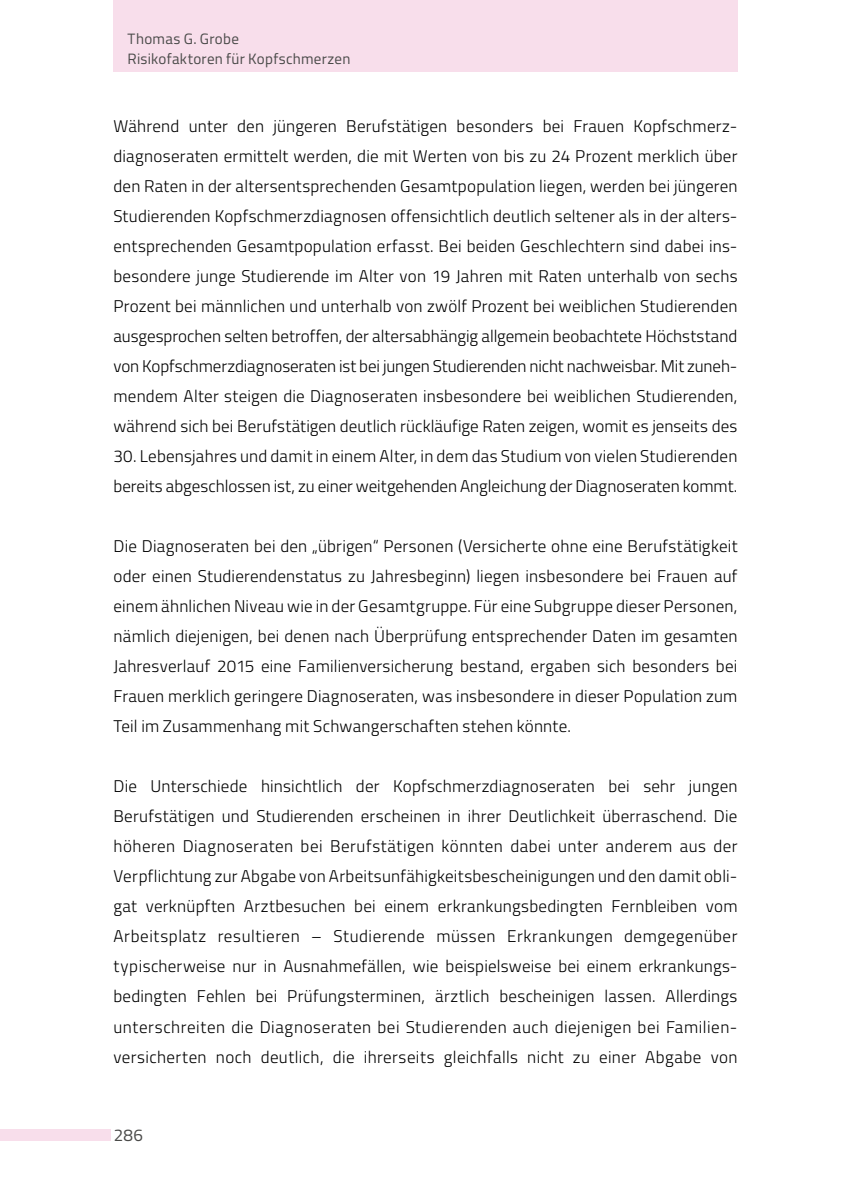
<style>
.page{position:relative;width:851px;height:1191px;background:#fff}
.page>*{position:absolute;margin:0;border:0;box-sizing:border-box;transform-origin:0 0}
.t1{font:300 17px/30px "Titillium";letter-spacing:.01em;color:#000}
.t2{font:17px "Titillium";color:#4a4a49}
.t3{font:15px/20px "Titillium";letter-spacing:.02em;color:#4a4a49}
</style>
<div class="page">
<div style="left:113px;top:0;width:624px;height:71px;background:#f8deeb"></div>
<div style="left:0;top:1129px;width:111px;height:11px;background:#f8deeb"></div>
<p class="t3" style="left:128px;top:28px;width:224px">Thomas G. Grobe<br>Risikofaktoren für Kopfschmerzen</p>
<p class="t1" style="left:113px;top:110px;width:625px">Während unter den jüngeren Berufstätigen besonders bei Frauen Kopfschmerz&shy;diagnoseraten ermittelt werden, die mit Werten von bis zu 24 Prozent merklich über den Raten in der altersentsprechenden Gesamtpopulation liegen, werden bei jüngeren Studierenden Kopfschmerzdiagnosen offensichtlich deutlich seltener als in der alters&shy;entsprechenden Gesamtpopulation erfasst. Bei beiden Geschlechtern sind dabei ins&shy;besondere junge Studierende im Alter von 19 Jahren mit Raten unterhalb von sechs Prozent bei männlichen und unterhalb von zwölf Prozent bei weiblichen Studierenden ausgesprochen selten betroffen, der altersabhängig allgemein beobachtete Höchststand von Kopfschmerzdiagnoseraten ist bei jungen Studierenden nicht nachweisbar. Mit zuneh&shy;mendem Alter steigen die Diagnoseraten insbesondere bei weiblichen Studierenden, während sich bei Berufstätigen deutlich rückläufige Raten zeigen, womit es jenseits des</p>
<p class="t1" style="left:113px;top:440px;width:625px">30. Lebensjahres und damit in einem Alter, in dem das Studium von vielen Studierenden bereits abgeschlossen ist, zu einer weitgehenden Angleichung der Diagnoseraten kommt.</p>
<p class="t1" style="left:113px;top:530px;width:625px;text-align:justify">Die Diagnoseraten bei den „übrigen“ Personen (Versicherte ohne eine Berufstätigkeit oder einen Studierendenstatus zu Jahresbeginn) liegen insbesondere bei Frauen auf einem ähnlichen Niveau wie in der Gesamtgruppe. Für eine Subgruppe dieser Personen, nämlich diejenigen, bei denen nach Überprüfung entsprechender Daten im gesamten Jahresverlauf 2015 eine Familienversicherung bestand, ergaben sich besonders bei Frauen merklich geringere Diagnoseraten, was insbesondere in dieser Population zum Teil im Zusammenhang mit Schwangerschaften stehen könnte.</p>
<p class="t1" style="left:113px;top:770px;width:625px">Die Unterschiede hinsichtlich der Kopfschmerzdiagnoseraten bei sehr jungen Berufstätigen und Studierenden erscheinen in ihrer Deutlichkeit überraschend. Die höheren Diagnoseraten bei Berufstätigen könnten dabei unter anderem aus der Verpflichtung zur Abgabe von Arbeitsunfähigkeitsbescheinigungen und den damit obli&shy;gat verknüpften Arztbesuchen bei einem erkrankungsbedingten Fernbleiben vom Arbeitsplatz resultieren – Studierende müssen Erkrankungen demgegenüber typischerweise nur in Ausnahmefällen, wie beispielsweise bei einem erkrankungs&shy;bedingten Fehlen bei Prüfungsterminen, ärztlich bescheinigen lassen. Allerdings unterschreiten die Diagnoseraten bei Studierenden auch diejenigen bei Familien&shy;versicherten noch deutlich, die ihrerseits gleichfalls nicht zu einer Abgabe von</p>
<p class="t2" style="left:114px;top:1122px;width:31px">286</p>
</div>
